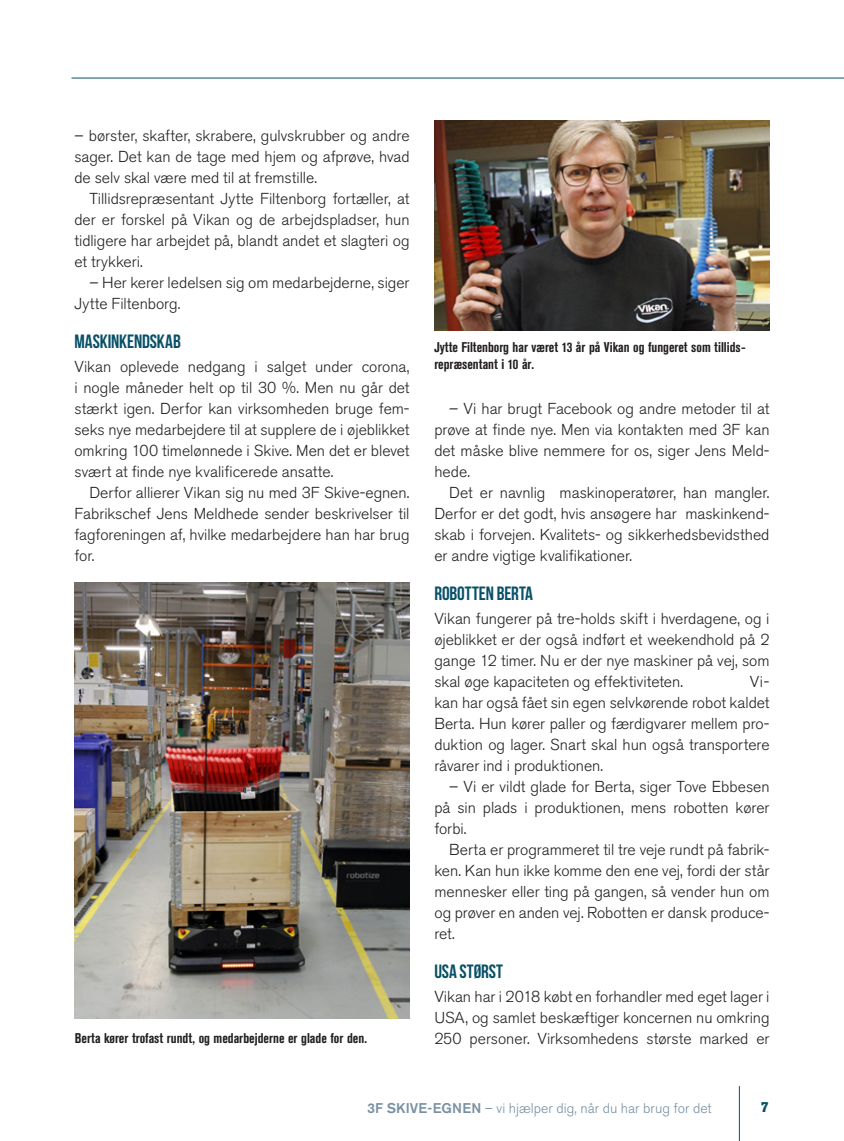
<style>
.page{position:relative;width:844px;height:1141px;background:#fff}
.page>*{position:absolute;margin:0;border:0;box-sizing:border-box;transform-origin:0 0}
.t1{font:19.25px "Bebas Neue";letter-spacing:-.005em;color:#085067}
.t2{font:300 15.75px/21px "Akzidenz Grotesk BQ";color:#231f20;text-align:justify}
.t3{font:700 14px/16.8px "Akzidenz Grotesk Condensed BQ";color:#231f20}
.t4{font:300 14px "Akzidenz Grotesk BQ";letter-spacing:.005em;color:#7890a2}
.t5{font:800 14px "Akzidenz Grotesk BQ";color:#085067}
.s1{font-family:"Akzidenz Grotesk BE";font-weight:500}
</style>
<div class="page">
<hr style="left:738px;top:1086px;width:1px;height:55px;background:#085067">
<hr style="left:71px;top:78px;width:772px;height:1px;background:#085067">
<img style="left:434px;top:120px;width:335px;height:210px">
<img style="left:74px;top:582px;width:335px;height:436px">
<p class="t2" style="left:74px;top:125px;width:336px">– børster, skafter, skrabere, gulvskrubber og andre sager. Det kan de tage med hjem og afprøve, hvad de selv skal være med til at fremstille.</p>
<p class="t2" style="left:74px;top:188px;width:336px;text-indent:15px">Tillidsrepræsentant Jytte Filtenborg fortæller, at der er forskel på Vikan og de arbejdspladser, hun tidligere har arbejdet på, blandt andet et slagteri og et trykkeri.</p>
<p class="t2" style="left:74px;top:272px;width:336px;text-indent:15px">– Her kerer ledelsen sig om medarbejderne, siger<br>Jytte Filtenborg.</p>
<p class="t1" style="left:74px;top:330px;width:108px">MASKINKENDSKAB</p>
<p class="t2" style="left:74px;top:356px;width:336px">Vikan oplevede nedgang i salget under corona, i nogle måneder helt op til 30 %. Men nu går det stærkt igen. Derfor kan virksomheden bruge fem&shy;seks nye medarbejdere til at supplere de i øjeblikket omkring 100 timelønnede i Skive. Men det er blevet svært at finde nye kvalificerede ansatte.</p>
<p class="t2" style="left:74px;top:482px;width:336px;text-indent:15px">Derfor allierer Vikan sig nu med 3F Skive-egnen.<br>Fabrikschef Jens Meldhede sender beskrivelser til fagforeningen af, hvilke medarbejdere han har brug for.</p>
<p class="t3" style="left:75px;top:1030px;width:294px">Berta kører trofast rundt, og medarbejderne er glade for den.</p>
<p class="t3" style="left:434px;top:339px;width:313px">Jytte Filtenborg har været 13 år på Vikan og fungeret som tillids&shy;repræsentant i 10 år.</p>
<p class="t2" style="left:434px;top:398px;width:336px;text-indent:15px">– Vi har brugt Facebook og andre metoder til at prøve at finde nye. Men via kontakten med 3F kan det måske blive nemmere for os, siger Jens Meld&shy;hede.</p>
<p class="t2" style="left:434px;top:482px;width:336px;text-indent:15px">Det er navnlig maskinoperatører, han mangler.<br>Derfor er det godt, hvis ansøgere har maskinkend&shy;skab i forvejen. Kvalitets- og sikkerhedsbevidsthed er andre vigtige kvalifikationer.</p>
<p class="t1" style="left:434px;top:582px;width:100px">ROBOTTEN BERTA</p>
<p class="t2" style="left:434px;top:608px;width:336px">Vikan fungerer på tre-holds skift i hverdagene, og i øjeblikket er der også indført et weekendhold på 2 gange 12 timer. Nu er der nye maskiner på vej, som skal øge kapaciteten og effektiviteten.</p>
<p class="t2" style="left:434px;top:671px;width:336px;text-indent:315px">Vi&shy;kan har også fået sin egen selvkørende robot kaldet Berta. Hun kører paller og færdigvarer mellem pro&shy;duktion og lager. Snart skal hun også transportere råvarer ind i produktionen.</p>
<p class="t2" style="left:434px;top:776px;width:336px;text-indent:15px">– Vi er vildt glade for Berta, siger Tove Ebbesen på sin plads i produktionen, mens robotten kører forbi.</p>
<p class="t2" style="left:434px;top:839px;width:336px;text-indent:15px">Berta er programmeret til tre veje rundt på fabrik&shy;ken. Kan hun ikke komme den ene vej, fordi der står mennesker eller ting på gangen, så vender hun om og prøver en anden vej. Robotten er dansk produce&shy;ret.</p>
<p class="t1" style="left:434px;top:960px;width:70px">USA STØRST</p>
<p class="t2" style="left:434px;top:986px;width:336px">Vikan har i 2018 købt en forhandler med eget lager i USA, og samlet beskæftiger koncernen nu omkring 250 personer. Virksomhedens største marked er</p>
<p class="t4" style="left:367px;top:1100px;width:346px"><span class="s1">3F SKIVE-EGNEN</span> – vi hjælper dig, når du har brug for det</p>
<p class="t5" style="left:761px;top:1099px;width:9px">7</p>
</div>
